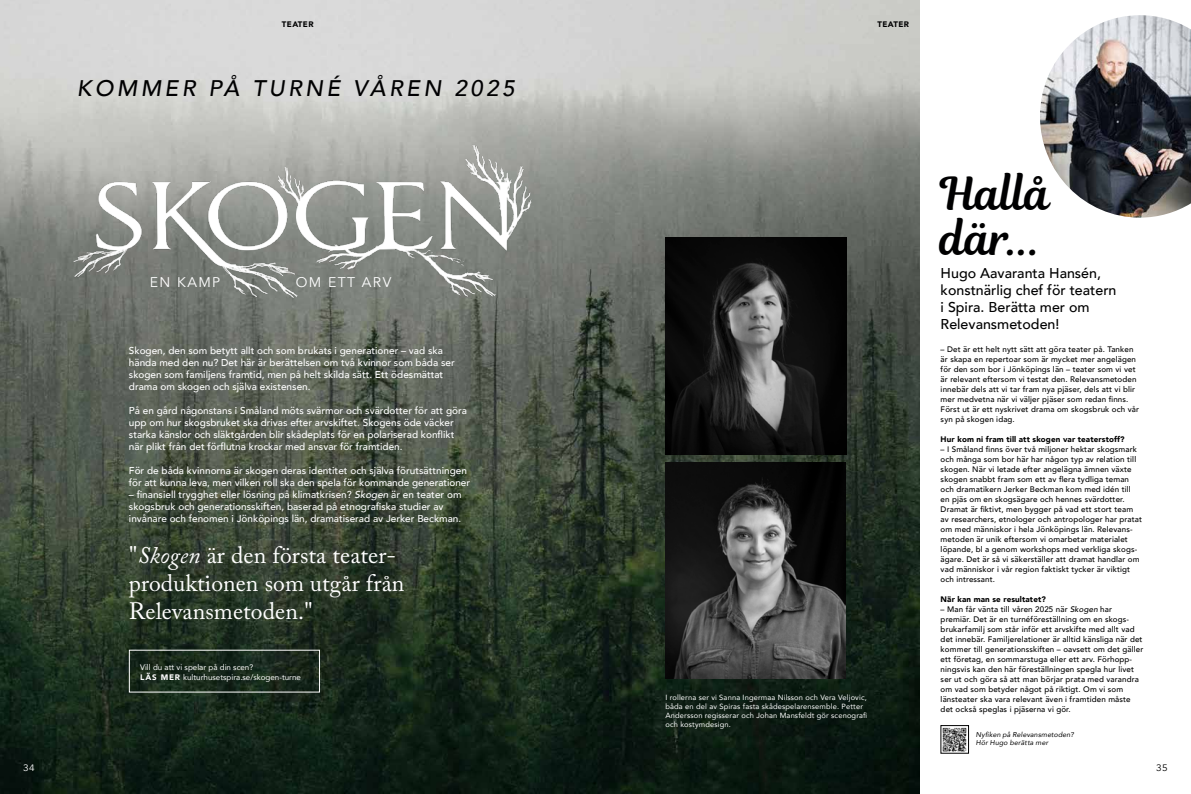
<style>
.page{position:relative;width:1191px;height:794px;background:#fff}
.page>*{position:absolute;margin:0;border:0;box-sizing:border-box;transform-origin:0 0}
.t1{font:44.8px/45.4px "Magnolia Script";color:#000001}
.t2{font:23.6px/28.3px "Adobe Caslon Pro";letter-spacing:.005em;color:#fff}
.t3{font:italic 500 22.5px "Avenir";letter-spacing:.15em;color:#000001}
.t4{font:500 14.2px/17.1px "Avenir";color:#000001}
.t5{font:14px "Avenir";letter-spacing:.1em;color:#fff}
.t6{font:500 10px/12px "Avenir";color:#fff}
.t7{font:9.3px "Avenir";color:#000001;scale:1.08 1}
.t8{font:9.3px "Avenir";color:#fff;scale:1.08 1}
.t9{font:500 8px/10px "Avenir";letter-spacing:.015em;color:#000001}
.t10{font:900 8px "Avenir";letter-spacing:.015em;color:#000001}
.t11{font:8px/10px "Avenir";color:#fff}
.t12{font:7.5px/9px "Avenir";letter-spacing:.02em;color:#fff}
.t13{font:italic 7px/8.4px "Avenir";letter-spacing:.02em;color:#000001}
.s1{font-style:italic}
.s2{font-weight:900}
</style>
<div class="page">
<img style="left:0;top:0;width:919px;height:794px">
<img style="left:1040px;top:15px;width:151px;height:203px">
<img style="left:37px;top:118px;width:531px;height:215px">
<img style="left:942px;top:727px;width:24px;height:24px">
<img style="left:665px;top:237px;width:181px;height:217px">
<img style="left:665px;top:462px;width:181px;height:216px">
<p class="t8" style="left:23px;top:762px;width:12px">34</p>
<p class="t10" style="left:282px;top:17px;width:33px">TEATER</p>
<p class="t10" style="left:877px;top:17px;width:33px">TEATER</p>
<h3 class="t3" style="left:77px;top:75px;width:439px">KOMMER PÅ TURNÉ VÅREN 2025</h3>
<h3 class="t5" style="left:150px;top:274px;width:72px">EN KAMP</h3>
<h3 class="t5" style="left:296px;top:274px;width:97px">OM ETT ARV</h3>
<p class="t6" style="left:129px;top:344px;width:327px">Skogen, den som betytt allt och som brukats i generationer – vad ska hända med den nu? Det här är berättelsen om två kvinnor som båda ser skogen som familjens framtid, men på helt skilda sätt. Ett ödesmättat drama om skogen och själva existensen.</p>
<p class="t6" style="left:129px;top:404px;width:339px">På en gård någonstans i Småland möts svärmor och svärdotter för att göra upp om hur skogsbruket ska drivas efter arvskiftet. Skogens öde väcker starka känslor och släktgården blir skådeplats för en polariserad konflikt när plikt från det förflutna krockar med ansvar för framtiden.</p>
<p class="t6" style="left:129px;top:464px;width:343px">För de båda kvinnorna är skogen deras identitet och själva förutsättningen för att kunna leva, men vilken roll ska den spela för kommande generationer</p>
<p class="t6" style="left:129px;top:488px;width:334px">– finansiell trygghet eller lösning på klimatkrisen? <span class="s1">Skogen</span> är en teater om skogsbruk och generationsskiften, baserad på etnografiska studier av invånare och fenomen i Jönköpings län, dramatiserad av Jerker Beckman.</p>
<h2 class="t2" style="left:129px;top:540px;width:277px">"<span class="s1">Skogen</span> är den första teater&shy;produktionen som utgår från<br>Relevansmetoden."</h2>
<p class="t11" style="left:140px;top:662px;width:162px">Vill du att vi spelar på din scen?<br><span class="s2">LÄS MER</span> kulturhusetspira.se/skogen-turne</p>
<p class="t12" style="left:665px;top:693px;width:203px">I rollerna ser vi Sanna Ingermaa Nilsson och Vera Veljovic, båda en del av Spiras fasta skådespelarensemble. Petter Andersson regisserar och Johan Mansfeldt gör scenografi och kostymdesign.</p>
<h1 class="t1" style="left:940px;top:170px;width:111px">Hallå där...</h1>
<h3 class="t4" style="left:940px;top:263px;width:177px">Hugo Aavaranta Hansén, konstnärlig chef för teatern i Spira. Berätta mer om<br>Relevansmetoden!</h3>
<p class="t9" style="left:940px;top:344px;width:200px">– Det är ett helt nytt sätt att göra teater på. Tanken är skapa en repertoar som är mycket mer angelägen för den som bor i Jönköpings län – teater som vi vet är relevant eftersom vi testat den. Relevansmetoden innebär dels att vi tar fram nya pjäser, dels att vi blir mer medvetna när vi väljer pjäser som redan finns.<br>Först ut är ett nyskrivet drama om skogsbruk och vår syn på skogen idag.</p>
<p class="t10" style="left:940px;top:432px;width:185px">Hur kom ni fram till att skogen var teaterstoff?</p>
<p class="t9" style="left:940px;top:444px;width:203px">– I Småland finns över två miljoner hektar skogsmark och många som bor här har någon typ av relation till skogen. När vi letade efter angelägna ämnen växte skogen snabbt fram som ett av flera tydliga teman och dramatikern Jerker Beckman kom med idén till<br>en pjäs om en skogsägare och hennes svärdotter.<br>Dramat är fiktivt, men bygger på vad ett stort team av researchers, etnologer och antropologer har pratat om med människor i hela Jönköpings län. Relevans&shy;metoden är unik eftersom vi omarbetar materialet löpande, bl a genom workshops med verkliga skogs&shy;ägare. Det är så vi säkerställer att dramat handlar om vad människor i vår region faktiskt tycker är viktigt och intressant.</p>
<p class="t10" style="left:940px;top:592px;width:107px">När kan man se resultatet?</p>
<p class="t9" style="left:940px;top:604px;width:204px">– Man får vänta till våren 2025 när <span class="s1">Skogen</span> har premiär. Det är en turnéföreställning om en skogs&shy;brukarfamilj som står inför ett arvskifte med allt vad det innebär. Familjerelationer är alltid känsliga när det kommer till generationsskiften – oavsett om det gäller ett företag, en sommarstuga eller ett arv. Förhopp&shy;ningsvis kan den här föreställningen spegla hur livet ser ut och göra så att man börjar prata med varandra om vad som betyder något på riktigt. Om vi som länsteater ska vara relevant även i framtiden måste det också speglas i pjäserna vi gör.</p>
<p class="t13" style="left:976px;top:730px;width:99px">Nyfiken på Relevansmetoden?<br>Hör Hugo berätta mer</p>
<p class="t7" style="left:1156px;top:762px;width:12px">35</p>
</div>
